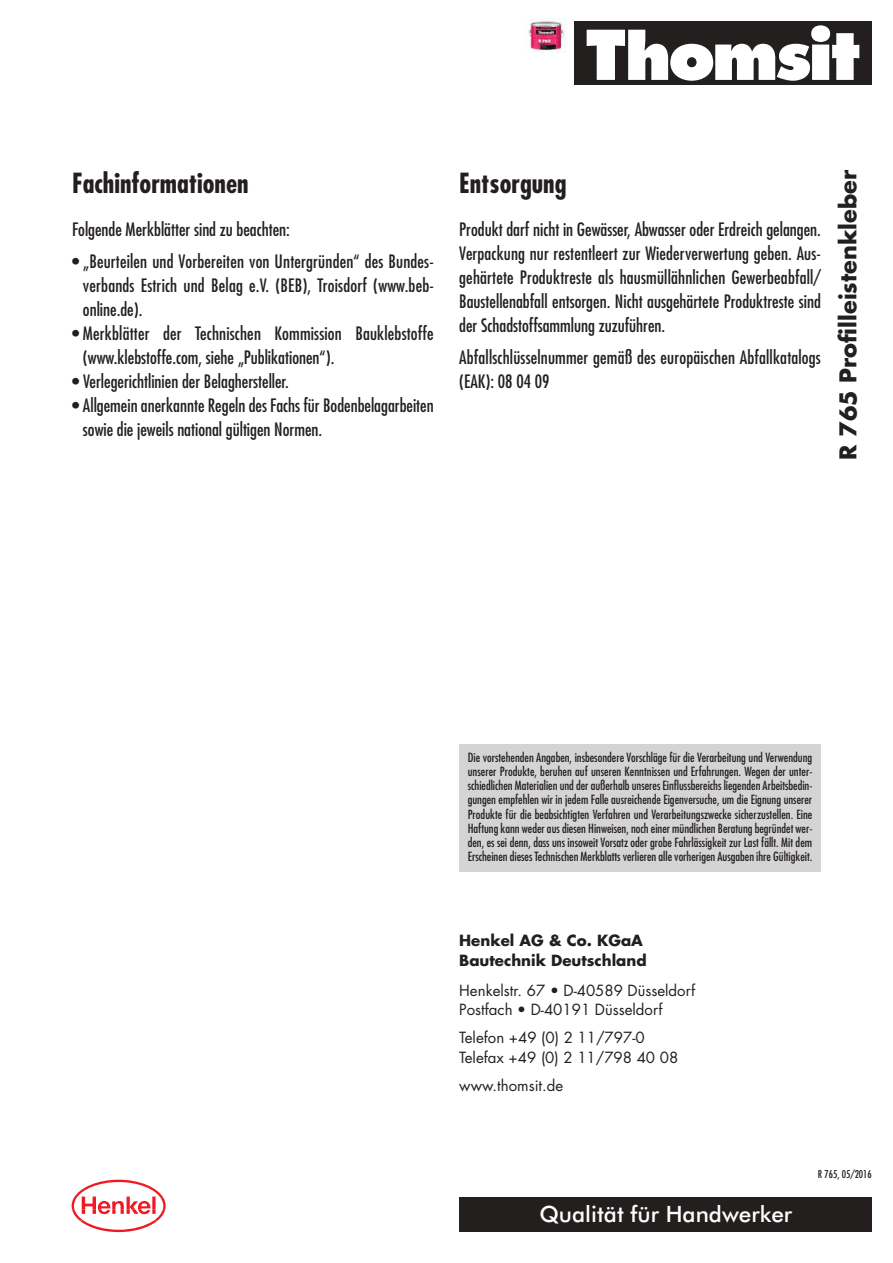
<style>
.page{position:relative;width:893px;height:1263px;background:#fff}
.page>*{position:absolute;margin:0;border:0;box-sizing:border-box;transform-origin:0 0}
.t1{font:700 condensed 27px "Futura";color:#241f1f}
.t2{font:700 22.5px "Futura";color:#241f1f}
.t3{font:500 22.5px "Futura BT";color:#fff}
.t4{font:condensed 18px/24px "Futura";color:#241f1f}
.t5{font:15px/19.5px "Futura";color:#241f1f}
.t6{font:700 15px/19.5px "Futura";color:#241f1f}
.t7{font:condensed 12.3px/14.2px "Futura";color:#241f1f;text-align:justify}
.t8{font:condensed 10.5px "Futura";color:#241f1f}
</style>
<div class="page">
<div style="left:459px;top:744px;width:361px;height:128px;background:#d5d4d5"></div>
<svg style="left:72px;top:1180px;width:94px;height:52px"></svg>
<div style="left:459px;top:1197px;width:413px;height:34px;background:#241f1f"></div>
<img style="left:528px;top:19px;width:37px;height:34px">
<div style="left:574px;top:21px;width:297px;height:64px;background:#241f1f"></div>
<svg style="left:586px;top:25px;width:273px;height:56px"></svg>
<h1 class="t1" style="left:72px;top:171px;width:178px">Fachinformationen</h1>
<p class="t4" style="left:72px;top:218px;width:219px">Folgende Merkblätter sind zu beachten:</p>
<p class="t4" style="left:83px;top:251px;width:352px;text-align:justify;text-indent:-11px">• „Beurteilen und Vorbereiten von Untergründen“ des Bundes - verbands Estrich und Belag e.V. (BEB), Troisdorf (www.beb&shy;online.de).</p>
<p class="t4" style="left:83px;top:323px;width:352px;text-indent:-11px">• Merkblätter der Technischen Kommission Bauklebstoffe (www.klebstoffe.com, siehe „Publikationen“).</p>
<p class="t4" style="left:72px;top:371px;width:218px">• Verlegerichtlinien der Belaghersteller.</p>
<p class="t4" style="left:83px;top:395px;width:352px;text-indent:-11px">• Allgemein anerkannte Regeln des Fachs für Bodenbelagarbeiten sowie die jeweils national gültigen Normen.</p>
<h1 class="t1" style="left:459px;top:171px;width:109px">Entsorgung</h1>
<p class="t4" style="left:459px;top:218px;width:363px;text-align:justify">Produkt darf nicht in Gewässer, Abwasser oder Erdreich gelangen.<br>Verpackung nur restentleert zur Wiederverwertung geben. Aus - gehärtete Produktreste als hausmüllähnlichen Gewerbeabfall/ Baustellenabfall entsorgen. Nicht ausgehärtete Produktreste sind der Schadstoffsammlung zuzuführen.</p>
<p class="t4" style="left:459px;top:347px;width:363px">Abfallschlüsselnummer gemäß des europäischen Abfallkatalogs (EAK): 08 04 09</p>
<p class="t2" style="left:837px;top:460px;width:291px;rotate:-90deg">R 765 Profilleistenkleber</p>
<p class="t7" style="left:468px;top:751px;width:346px">Die vorstehenden Angaben, insbesondere Vorschläge für die Verarbeitung und Verwendung unserer Produkte, beruhen auf unseren Kenntnissen und Erfahrungen. Wegen der unter&shy;schiedlichen Materialien und der außerhalb unseres Einflussbereichs liegenden Arbeitsbedin&shy;gungen empfehlen wir in jedem Falle ausreichende Eigenversuche, um die Eignung unserer Produkte für die beabsichtigten Verfahren und Verarbeitungszwecke sicherzustellen. Eine Haftung kann weder aus diesen Hinweisen, noch einer mündlichen Beratung begründet wer&shy;den, es sei denn, dass uns insoweit Vorsatz oder grobe Fahrlässigkeit zur Last fällt. Mit dem Erscheinen dieses Technischen Merkblatts verlieren alle vorherigen Ausgaben ihre Gültigkeit.</p>
<p class="t6" style="left:459px;top:932px;width:189px">Henkel AG &amp; Co. KGaA<br>Bautechnik Deutschland</p>
<p class="t5" style="left:459px;top:982px;width:237px">Henkelstr. 67 • D-40589 Düsseldorf<br>Postfach • D-40191 Düsseldorf</p>
<p class="t5" style="left:459px;top:1029px;width:220px">Telefon +49 (0) 2 11/797-0<br>Telefax +49 (0) 2 11/798 40 08</p>
<p class="t5" style="left:459px;top:1077px;width:105px">www.thomsit.de</p>
<p class="t3" style="left:539px;top:1205px;width:254px">Qualität für Handwerker</p>
<p class="t8" style="left:818px;top:1169px;width:55px">R 765, 05/2016</p>
</div>
